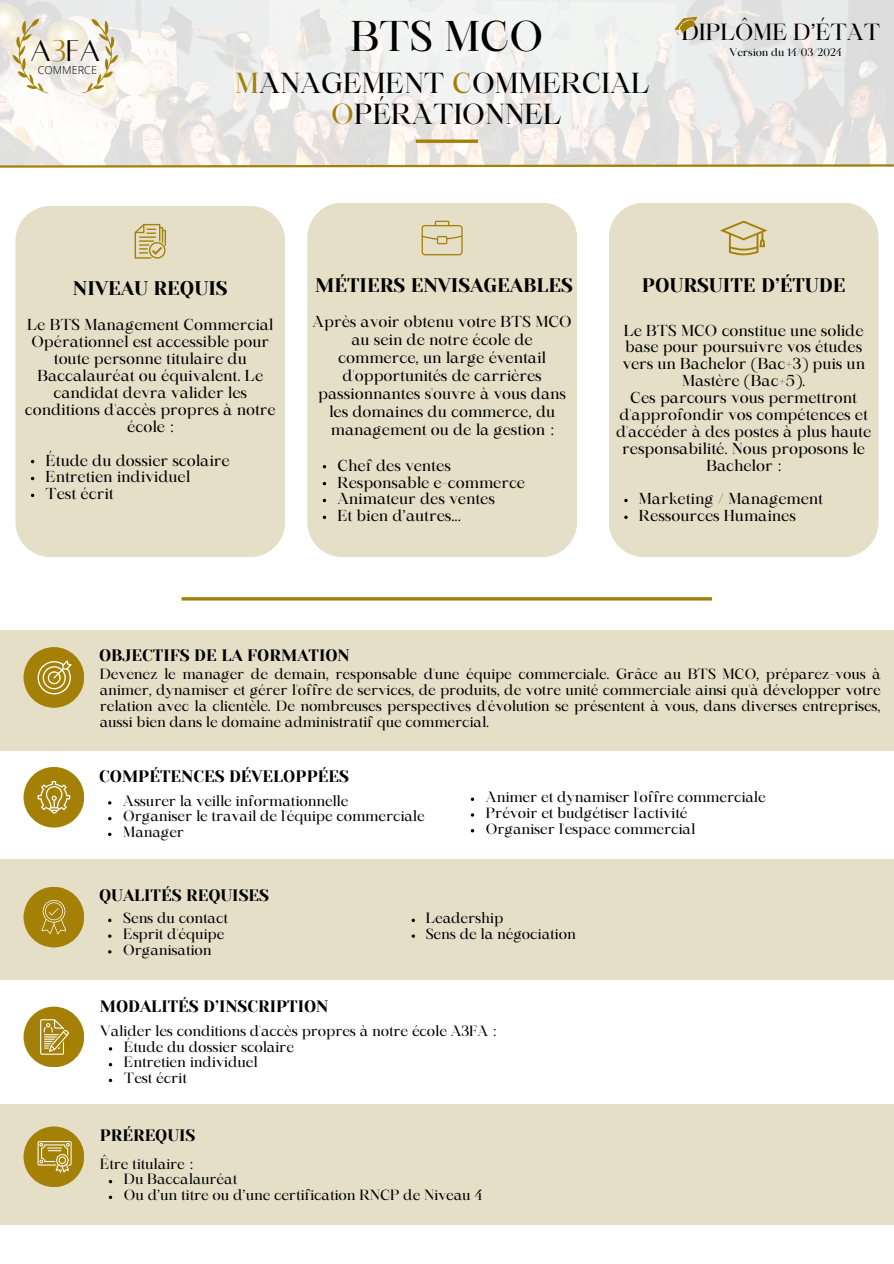
<style>
.page{position:relative;width:894px;height:1264px;background:#fff}
.page>*{position:absolute;margin:0;border:0;box-sizing:border-box;transform-origin:0 0}
.t1{font:41.25px "Maharlika";color:#000}
.t2{font:33.15px "Alta regular";color:#000}
.t3{font:27.75px/30.3px "Maharlika";color:#000;text-align:center}
.t4{font:22.35px "Maharlika";letter-spacing:-.005em;color:#000}
.t5{font:19.65px "Yeseva One";color:#000}
.t6{font:16.5px "Yeseva One";color:#000}
.t7{font:15.15px/16.8px "Maharlika";color:#000;text-align:center}
.t8{font:14.25px/15.8px "Maharlika";letter-spacing:-.005em;color:#000;text-align:justify}
.t9{font:300 10.95px "Open Sans";color:#000}
.t10{font:10.5px "Maharlika";letter-spacing:-.005em;color:#000}
.s1{color:#a48106}
</style>
<div class="page">
<img style="left:0;top:0;width:893px;height:163px">
<svg style="left:415px;top:139px;width:63px;height:4px"></svg>
<svg style="left:0;top:163px;width:893px;height:5px;background:#cdbd84"></svg>
<div style="left:15px;top:206px;width:270px;height:350px;background:#e5dfc8;border-radius:35px"></div>
<svg style="left:134px;top:224px;width:32px;height:35px"></svg>
<svg style="left:31px;top:493px;width:3px;height:4px"></svg>
<div style="left:307px;top:203px;width:270px;height:354px;background:#e5dfc8;border-radius:35px"></div>
<svg style="left:421px;top:221px;width:41px;height:34px"></svg>
<svg style="left:322px;top:515px;width:4px;height:4px"></svg>
<div style="left:608px;top:203px;width:270px;height:354px;background:#e5dfc8;border-radius:35px"></div>
<svg style="left:720px;top:221px;width:47px;height:34px"></svg>
<hr style="left:181px;top:597px;width:530px;height:3px;background:#a48106">
<div style="left:0;top:630px;width:893px;height:121px;background:#e5dfc8"></div>
<div style="left:24px;top:647px;width:60px;height:60px;background:#a48106;border-radius:50%"></div>
<svg style="left:38px;top:660px;width:33px;height:34px"></svg>
<div style="left:24px;top:767px;width:60px;height:60px;background:#a48106;border-radius:50%"></div>
<svg style="left:38px;top:781px;width:32px;height:32px"></svg>
<div style="left:0;top:859px;width:893px;height:121px;background:#e5dfc8"></div>
<div style="left:24px;top:886px;width:60px;height:61px;background:#a48106;border-radius:50%"></div>
<svg style="left:41px;top:899px;width:25px;height:35px"></svg>
<svg style="left:411px;top:918px;width:4px;height:4px"></svg>
<div style="left:24px;top:1006px;width:60px;height:61px;background:#a48106;border-radius:50%"></div>
<svg style="left:40px;top:1019px;width:29px;height:35px"></svg>
<svg style="left:109px;top:1078px;width:3px;height:4px"></svg>
<div style="left:0;top:1104px;width:893px;height:120px;background:#e5dfc8"></div>
<div style="left:24px;top:1126px;width:60px;height:61px;background:#a48106;border-radius:50%"></div>
<svg style="left:38px;top:1141px;width:33px;height:31px"></svg>
<svg style="left:470px;top:797px;width:4px;height:4px"></svg>
<svg style="left:13px;top:19px;width:36px;height:74px"></svg>
<svg style="left:82px;top:19px;width:36px;height:74px"></svg>
<svg style="left:671px;top:12px;width:29px;height:24px"></svg>
<p class="t2" style="left:30px;top:34px;width:72px">A<span class="s1">3</span>FA</p>
<p class="t9" style="left:38px;top:63px;width:61px">COMMERCE</p>
<p class="t1" style="left:350px;top:19px;width:194px">BTS MCO</p>
<p class="t3" style="left:235px;top:71px;width:416px"><span class="s1">M</span>ANAGEMENT <span class="s1">C</span>OMMERCIAL<br><span class="s1">O</span>PÉRATIONNEL</p>
<p class="t4" style="left:681px;top:23px;width:200px">DIPLÔME D’ÉTAT</p>
<p class="t10" style="left:729px;top:48px;width:114px">Version du 14/03/2024</p>
<p class="t5" style="left:73px;top:277px;width:156px">NIVEAU REQUIS</p>
<p class="t7" style="left:25px;top:318px;width:252px">Le BTS Management Commercial<br>Opérationnel est accessible pour toute personne titulaire du<br>Baccalauréat ou équivalent. Le candidat devra valider les conditions d'accès propres à notre école :</p>
<h1 class="t7" style="left:45px;top:453px;width:186px">Étude du dossier scolaire</h1>
<p class="t7" style="left:45px;top:470px;width:146px">Entretien individuel</p>
<h4 class="t7" style="left:45px;top:487px;width:70px">Test écrit</h4>
<p class="t5" style="left:315px;top:274px;width:259px">MÉTIERS ENVISAGEABLES</p>
<h3 class="t7" style="left:312px;top:313px;width:261px;line-height:18px">Après avoir obtenu votre BTS MCO au sein de notre école de commerce, un large éventail d'opportunités de carrières passionnantes s'ouvre à vous dans les domaines du commerce, du management ou de la gestion :</h3>
<h5 class="t7" style="left:337px;top:458px;width:115px">Chef des ventes</h5>
<p class="t7" style="left:337px;top:475px;width:189px">Responsable e-commerce</p>
<p class="t7" style="left:337px;top:492px;width:159px">Animateur des ventes</p>
<p class="t7" style="left:337px;top:509px;width:125px">Et bien d’autres...</p>
<p class="t5" style="left:641px;top:274px;width:205px">POURSUITE D’ÉTUDE</p>
<p class="t7" style="left:622px;top:323px;width:244px">Le BTS MCO constitue une solide base pour poursuivre vos études vers un Bachelor (Bac+3) puis un<br>Mastère (Bac+5).</p>
<p class="t7" style="left:616px;top:390px;width:257px">Ces parcours vous permettront d'approfondir vos compétences et d'accéder à des postes à plus haute responsabilité. Nous proposons le<br>Bachelor :</p>
<p class="t7" style="left:638px;top:492px;width:186px">Marketing / Management</p>
<p class="t7" style="left:638px;top:509px;width:158px">Ressources Humaines</p>
<p class="t6" style="left:99px;top:646px;width:252px">OBJECTIFS DE LA FORMATION</p>
<p class="t8" style="left:100px;top:667px;width:782px">Devenez le manager de demain, responsable d'une équipe commerciale. Grâce au BTS MCO, préparez-vous à animer, dynamiser et gérer l'offre de services, de produits, de votre unité commerciale ainsi qu'à développer votre relation avec la clientèle. De nombreuses perspectives d'évolution se présentent à vous, dans diverses entreprises, aussi bien dans le domaine administratif que commercial.</p>
<p class="t6" style="left:99px;top:766px;width:251px">COMPÉTENCES DÉVELOPPÉES</p>
<p class="t8" style="left:123px;top:794px;width:226px">Assurer la veille informationnelle</p>
<p class="t8" style="left:123px;top:809px;width:303px">Organiser le travail de l'équipe commerciale</p>
<p class="t8" style="left:123px;top:825px;width:62px">Manager</p>
<p class="t8" style="left:486px;top:790px;width:281px">Animer et dynamiser l'offre commerciale</p>
<p class="t8" style="left:486px;top:806px;width:203px">Prévoir et budgétiser l'activité</p>
<h6 class="t8" style="left:486px;top:822px;width:211px">Organiser l'espace commercial</h6>
<p class="t6" style="left:99px;top:885px;width:171px">QUALITÉS REQUISES</p>
<h5 class="t8" style="left:123px;top:911px;width:106px">Sens du contact</h5>
<p class="t8" style="left:123px;top:927px;width:102px">Esprit d'équipe</p>
<h5 class="t8" style="left:123px;top:943px;width:90px">Organisation</h5>
<p class="t8" style="left:425px;top:911px;width:79px">Leadership</p>
<p class="t8" style="left:425px;top:927px;width:151px">Sens de la négociation</p>
<p class="t6" style="left:100px;top:997px;width:230px">MODALITÉS D’INSCRIPTION</p>
<p class="t8" style="left:100px;top:1024px;width:397px">Valider les conditions d'accès propres à notre école A3FA :</p>
<p class="t8" style="left:124px;top:1040px;width:171px">Étude du dossier scolaire</p>
<p class="t8" style="left:124px;top:1055px;width:135px">Entretien individuel</p>
<h6 class="t8" style="left:124px;top:1071px;width:64px">Test écrit</h6>
<p class="t6" style="left:100px;top:1125px;width:97px">PRÉREQUIS</p>
<p class="t8" style="left:100px;top:1156px;width:94px">Être titulaire :</p>
<h6 class="t8" style="left:124px;top:1172px;width:115px">Du Baccalauréat</h6>
<p class="t8" style="left:124px;top:1188px;width:359px">Ou d’un titre ou d’une certification RNCP de Niveau 4</p>
</div>
